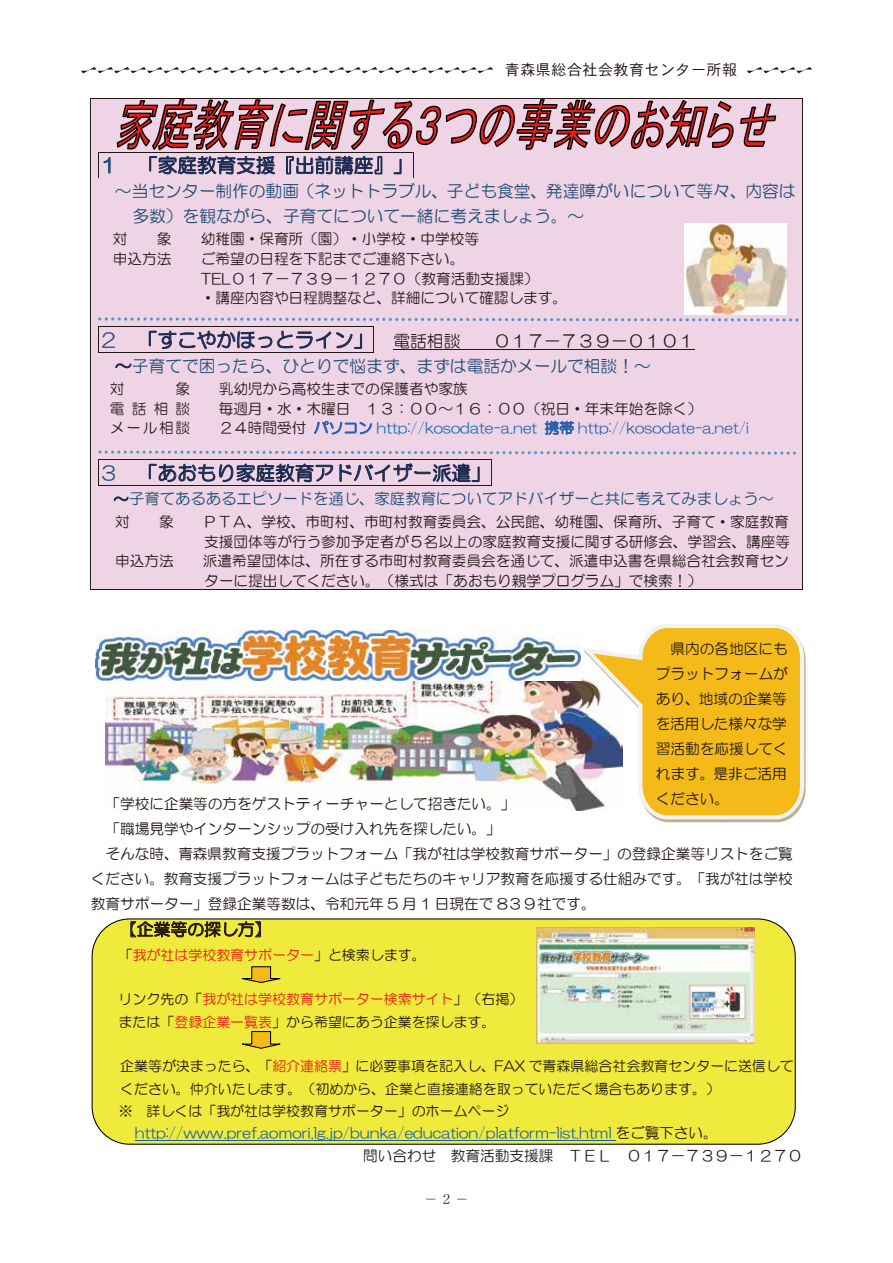
<style>
.page{position:relative;width:893px;height:1263px;background:#fff}
.page>*{position:absolute;margin:0;border:0;box-sizing:border-box;transform-origin:0 0}
.t1{font:19.5px "HG Maru Gothic MPRO";letter-spacing:.005em;color:#1b2b51}
.t2{font:16.8px/25px "HG Maru Gothic MPRO";color:#1e4c75}
.t3{font:16.8px "HG Maru Gothic MPRO";letter-spacing:.005em;color:#231916}
.t4{font:15.3px "HG Maru Gothic MPRO";color:#1e4c75}
.t5{font:15px "DFPHS Gothic CID W3";letter-spacing:.035em;color:#221815}
.t6{font:14.7px/19.5px "HG Maru Gothic MPRO";color:#231916}
.t7{font:14.7px/22.4px "HG Maru Gothic MPRO";color:#155eac}
.t8{font:13.95px/22.4px "HG Maru Gothic MPRO";color:#231916}
.t9{font:13.95px "HG Maru Gothic MPRO";color:#e71f1a}
.t10{font:13.5px "DFPHS Mincho CID W3";color:#221815}
.s1{color:#1e4c75}
.s2{font-size:16.8px;color:#231916}
.s3{color:#231916}
.s4{color:#1b2b51}
.s5{color:#2a61ad}
.s6{color:#116ab2}
.s7{color:#e71f1a}
</style>
<div class="page">
<img style="left:106px;top:680px;width:470px;height:130px">
<div style="left:92px;top:919px;width:703px;height:225px;background:#efea3b;border-radius:38px"></div>
<svg style="left:131px;top:918px;width:130px;height:19px"></svg>
<hr style="left:135px;top:1140px;width:480px;height:1px;background:#155eac">
<div style="left:91px;top:99px;width:711px;height:491px;background:#efd4e6"></div>
<div style="left:98px;top:99px;width:697px;height:53px;background:#efd4e6"></div>
<div style="left:98px;top:152px;width:697px;height:27px;background:#efd4e6"></div>
<hr style="left:98px;top:152px;width:315px;height:1px;background:#231916">
<svg style="left:98px;top:153px;width:12px;height:25px"></svg>
<hr style="left:98px;top:178px;width:315px;height:1px;background:#231916">
<svg style="left:116px;top:99px;width:661px;height:80px"></svg>
<div style="left:98px;top:179px;width:697px;height:25px;background:#efd4e6"></div>
<div style="left:98px;top:204px;width:573px;height:25px;background:#efd4e6"></div>
<div style="left:98px;top:229px;width:573px;height:19px;background:#efd4e6"></div>
<div style="left:98px;top:248px;width:573px;height:20px;background:#efd4e6"></div>
<div style="left:98px;top:268px;width:573px;height:19px;background:#efd4e6"></div>
<div style="left:98px;top:287px;width:573px;height:20px;background:#efd4e6"></div>
<div style="left:98px;top:307px;width:573px;height:19px;background:#efd4e6"></div>
<svg style="left:98px;top:317px;width:704px;height:38px"></svg>
<div style="left:98px;top:353px;width:697px;height:25px;background:#efd4e6"></div>
<svg style="left:115px;top:363px;width:16px;height:5px"></svg>
<div style="left:98px;top:378px;width:5px;height:62px;background:#efd4e6"></div>
<div style="left:103px;top:378px;width:699px;height:62px;background:#efd4e6"></div>
<div style="left:98px;top:440px;width:697px;height:20px;background:#efd4e6"></div>
<svg style="left:98px;top:450px;width:704px;height:37px"></svg>
<div style="left:98px;top:486px;width:697px;height:25px;background:#efd4e6"></div>
<svg style="left:114px;top:497px;width:14px;height:4px"></svg>
<div style="left:98px;top:511px;width:697px;height:20px;background:#efd4e6"></div>
<div style="left:98px;top:531px;width:697px;height:19px;background:#efd4e6"></div>
<div style="left:98px;top:550px;width:697px;height:20px;background:#efd4e6"></div>
<div style="left:98px;top:570px;width:697px;height:20px;background:#efd4e6"></div>
<hr style="left:90px;top:98px;width:713px;height:1px;background:#231916">
<hr style="left:90px;top:98px;width:1px;height:492px;background:#231916">
<hr style="left:90px;top:590px;width:712px;height:1px;background:#231916">
<hr style="left:802px;top:98px;width:1px;height:492px;background:#231916">
<img style="left:684px;top:223px;width:102px;height:91px">
<img style="left:96px;top:630px;width:480px;height:50px">
<svg style="left:576px;top:624px;width:230px;height:197px"></svg>
<svg style="left:241px;top:966px;width:40px;height:17px"></svg>
<svg style="left:241px;top:1031px;width:40px;height:18px"></svg>
<img style="left:537px;top:927px;width:218px;height:116px">
<svg style="left:81px;top:67px;width:412px;height:6px"></svg>
<svg style="left:747px;top:67px;width:65px;height:6px"></svg>
<p class="t5" style="left:505px;top:61px;width:234px">青森県総合社会教育センター所報</p>
<h1 class="t1" style="left:99px;top:155px;width:315px"><span class="s1">１</span> 「家庭教育支援『出前講座』」</h1>
<p class="t2" style="left:132px;top:179px;width:665px;text-indent:-17px">～当センター制作の動画（ネットトラブル、子ども食堂、発達障がいについて等々、内容は多数）を観ながら、子育てについて一緒に考えましょう。～</p>
<p class="t6" style="left:113px;top:229px;width:16px">対</p>
<p class="t6" style="left:157px;top:229px;width:16px">象</p>
<p class="t6" style="left:201px;top:229px;width:280px">幼稚園・保育所（園）・小学校・中学校等</p>
<p class="t6" style="left:113px;top:249px;width:60px">申込方法</p>
<p class="t6" style="left:201px;top:249px;width:368px">ご希望の日程を下記までご連絡下さい。<br>TEL０１７－７３９－１２７０（教育活動支援課）<br>・講座内容や日程調整など、詳細について確認します。</p>
<h1 class="t1" style="left:99px;top:330px;width:363px"><span class="s1">２</span> 「すこやかほっとライン」 <span class="s2">電話相談</span></h1>
<p class="t2" style="left:115px;top:328px;width:581px;text-indent:379px"><span class="s3">０１７－７３９－０１０１</span><span class="s4">～</span>子育てで困ったら、ひとりで悩まず、まずは電話かメールで相談！～</p>
<p class="t6" style="left:110px;top:379px;width:16px">対</p>
<p class="t6" style="left:110px;top:379px;width:82px;text-align:justify;text-indent:66px">象電話相談メール相談</p>
<p class="t6" style="left:219px;top:379px;width:532px">乳幼児から高校生までの保護者や家族<br>毎週月・水・木曜日 １３：００～１６：００（祝日・年末年始を除く）<br>２４時間受付 <span class="s5">パソコン</span> <span class="s6">http://kosodate-a.net</span> <span class="s5">携帯 http://kosodate-a.net/i</span></p>
<h1 class="t1" style="left:99px;top:463px;width:393px"><span class="s1">３</span> 「あおもり家庭教育アドバイザー派遣」</h1>
<p class="t4" style="left:114px;top:491px;width:661px"><span class="s4">～</span>子育てあるあるエピソードを通じ、家庭教育についてアドバイザーと共に考えてみましょう～</p>
<p class="t6" style="left:115px;top:512px;width:16px">対</p>
<p class="t6" style="left:159px;top:512px;width:16px">象</p>
<p class="t6" style="left:203px;top:512px;width:589px">ＰＴＡ、学校、市町村、市町村教育委員会、公民館、幼稚園、保育所、子育て・家庭教育支援団体等が行う参加予定者が５名以上の家庭教育支援に関する研修会、学習会、講座等</p>
<p class="t6" style="left:115px;top:551px;width:60px">申込方法</p>
<p class="t6" style="left:203px;top:551px;width:587px">派遣希望団体は、所在する市町村教育委員会を通じて、派遣申込書を県総合社会教育センターに提出してください。（様式は「あおもり親学プログラム」で検索！）</p>
<p class="t6" style="left:656px;top:636px;width:133px;line-height:25px;text-align:justify;text-indent:15px">県内の各地区にもプラットフォームがあり、地域の企業等を活用した様々な学習活動を応援してくれます。是非ご活用ください。</p>
<p class="t6" style="left:105px;top:794px;width:412px">「学校に企業等の方をゲストティーチャーとして招きたい。」</p>
<p class="t6" style="left:105px;top:819px;width:397px">「職場見学やインターンシップの受け入れ先を探したい。」</p>
<p class="t6" style="left:105px;top:844px;width:689px">そんな時、青森県教育支援プラットフォーム「我が社は学校教育サポーター」の登録企業等リストをご覧</p>
<p class="t6" style="left:91px;top:869px;width:704px">ください。教育支援プラットフォームは子どもたちのキャリア教育を応援する仕組みです。「我が社は学校</p>
<p class="t6" style="left:91px;top:894px;width:507px">教育サポーター」登録企業等数は、令和元年 5 月 1 日現在で 8３９社です。</p>
<p class="t3" style="left:120px;top:921px;width:153px">【企業等の探し方】</p>
<p class="t9" style="left:119px;top:948px;width:308px"><span class="s3">「</span>我が社は学校教育サポーター<span class="s3">」と検索します。</span></p>
<p class="t8" style="left:119px;top:988px;width:406px">リンク先の「<span class="s7">我が社は学校教育サポーター検索サイト</span>」（右掲）または「<span class="s7">登録企業一覧表</span>」から希望にあう企業を探します。</p>
<p class="t8" style="left:119px;top:1055px;width:676px">企業等が決まったら、「<span class="s7">紹介連絡票</span>」に必要事項を記入し、FAX で青森県総合社会教育センターに送信してください。仲介いたします。（初めから、企業と直接連絡を取っていただく場合もあります。）<br>※ 詳しくは「我が社は学校教育サポーター」のホームページ</p>
<p class="t7" style="left:363px;top:1122px;width:441px;text-indent:-228px">http://www.pref.aomori.lg.jp/bunka/education/platform-list.html <span class="s3">をご覧下さい。<br>問い合わせ 教育活動支援課 ＴＥＬ ０１７－７３９－１２７０</span></p>
<p class="t10" style="left:424px;top:1192px;width:46px">−2−</p>
</div>
